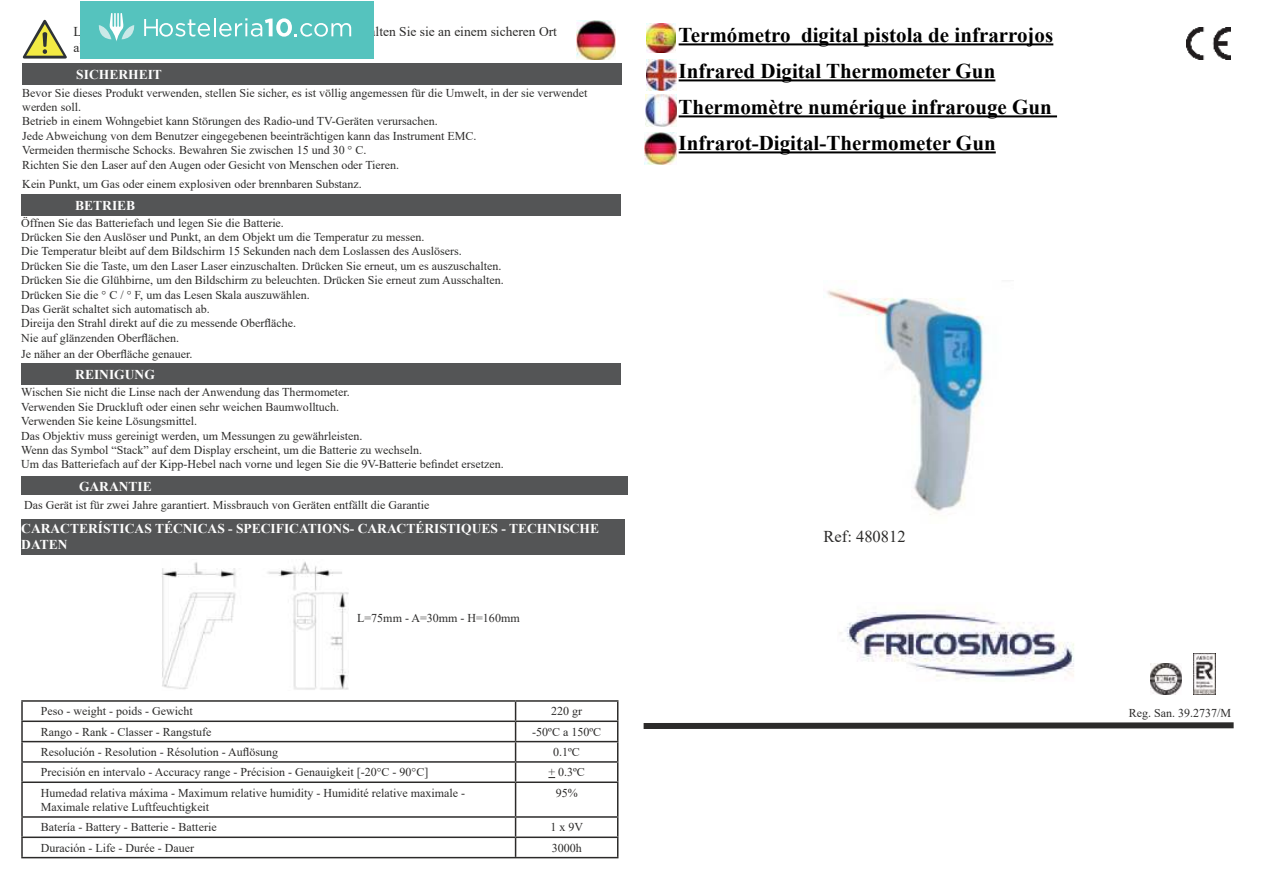
<style>
.page{position:relative;width:1263px;height:893px;background:#fff}
.page>*{position:absolute;margin:0;border:0;box-sizing:border-box;transform-origin:0 0}
.t1{font:700 21px/36px "Times New Roman";color:#000}
.t2{font:16.5px "Times New Roman";color:#2c2b2a}
.t3{font:700 13.5px/16.2px "Times New Roman";color:#fefefe}
.t4{font:12px/14.4px "Times New Roman";color:#2c2b2a}
</style>
<div class="page">
<hr style="left:21px;top:700px;width:495px;height:2px;background:#2c2b2a">
<hr style="left:516px;top:700px;width:102px;height:2px;background:#2c2b2a">
<hr style="left:21px;top:720px;width:495px;height:2px;background:#2c2b2a">
<hr style="left:516px;top:720px;width:102px;height:2px;background:#2c2b2a">
<hr style="left:21px;top:741px;width:495px;height:1px;background:#2c2b2a">
<hr style="left:516px;top:741px;width:102px;height:1px;background:#2c2b2a">
<hr style="left:21px;top:761px;width:495px;height:2px;background:#2c2b2a">
<svg style="left:21px;top:702px;width:2px;height:79px"></svg>
<hr style="left:516px;top:761px;width:102px;height:2px;background:#2c2b2a">
<svg style="left:515px;top:702px;width:1px;height:79px"></svg>
<svg style="left:617px;top:702px;width:1px;height:79px"></svg>
<hr style="left:21px;top:781px;width:495px;height:2px;background:#2c2b2a">
<hr style="left:21px;top:783px;width:2px;height:33px;background:#2c2b2a">
<hr style="left:516px;top:781px;width:102px;height:2px;background:#2c2b2a">
<hr style="left:515px;top:783px;width:1px;height:33px;background:#2c2b2a">
<hr style="left:617px;top:783px;width:1px;height:33px;background:#2c2b2a">
<hr style="left:21px;top:816px;width:495px;height:2px;background:#2c2b2a">
<hr style="left:516px;top:816px;width:102px;height:2px;background:#2c2b2a">
<hr style="left:21px;top:836px;width:495px;height:2px;background:#2c2b2a">
<svg style="left:21px;top:818px;width:2px;height:39px"></svg>
<hr style="left:516px;top:836px;width:102px;height:2px;background:#2c2b2a">
<svg style="left:515px;top:818px;width:1px;height:39px"></svg>
<svg style="left:617px;top:818px;width:1px;height:39px"></svg>
<hr style="left:21px;top:857px;width:597px;height:1px;background:#2c2b2a">
<div style="left:21px;top:519px;width:604px;height:35px;background:#545556"></div>
<img style="left:162px;top:562px;width:187px;height:128px">
<img style="left:576px;top:21px;width:39px;height:39px">
<div style="left:22px;top:63px;width:600px;height:21px;background:#545556"></div>
<svg style="left:23px;top:20px;width:44px;height:39px"></svg>
<div style="left:21px;top:194px;width:600px;height:21px;background:#545556"></div>
<div style="left:21px;top:364px;width:600px;height:21px;background:#545556"></div>
<div style="left:21px;top:476px;width:607px;height:19px;background:#545556"></div>
<hr style="left:679px;top:43px;width:374px;height:2px;background:#000">
<hr style="left:679px;top:79px;width:316px;height:2px;background:#000">
<hr style="left:679px;top:115px;width:378px;height:2px;background:#000">
<hr style="left:679px;top:151px;width:317px;height:2px;background:#000">
<img style="left:1187px;top:28px;width:44px;height:31px">
<img style="left:646px;top:23px;width:29px;height:29px">
<img style="left:823px;top:289px;width:161px;height:226px">
<img style="left:645px;top:133px;width:31px;height:31px">
<img style="left:646px;top:60px;width:30px;height:30px">
<img style="left:645px;top:95px;width:32px;height:31px">
<img style="left:1194px;top:654px;width:21px;height:40px">
<img style="left:1150px;top:663px;width:31px;height:31px">
<svg style="left:644px;top:722px;width:589px;height:7px;background:#494948"></svg>
<img style="left:839px;top:608px;width:235px;height:72px">
<div style="left:80px;top:2px;width:293px;height:57px;background:#55c3be"></div>
<svg style="left:144px;top:18px;width:207px;height:19px"></svg>
<svg style="left:98px;top:13px;width:37px;height:28px"></svg>
<p class="t3" style="left:76px;top:68px;width:87px">SICHERHEIT</p>
<p class="t4" style="left:22px;top:86px;width:567px">Bevor Sie dieses Produkt verwenden, stellen Sie sicher, es ist völlig angemessen für die Umwelt, in der sie verwendet werden soll.<br>Betrieb in einem Wohngebiet kann Störungen des Radio-und TV-Geräten verursachen.<br>Jede Abweichung von dem Benutzer eingegebenen beeinträchtigen kann das Instrument EMC.<br>Vermeiden thermische Schocks. Bewahren Sie zwischen 15 und 30 ° C.<br>Richten Sie den Laser auf den Augen oder Gesicht von Menschen oder Tieren.</p>
<p class="t4" style="left:22px;top:178px;width:341px">Kein Punkt, um Gas oder einem explosiven oder brennbaren Substanz.</p>
<p class="t3" style="left:75px;top:199px;width:62px">BETRIEB</p>
<p class="t4" style="left:21px;top:217px;width:484px">Öffnen Sie das Batteriefach und legen Sie die Batterie.<br>Drücken Sie den Auslöser und Punkt, an dem Objekt um die Temperatur zu messen.<br>Die Temperatur bleibt auf dem Bildschirm 15 Sekunden nach dem Loslassen des Auslösers.<br>Drücken Sie die Taste, um den Laser Laser einzuschalten. Drücken Sie erneut, um es auszuschalten.<br>Drücken Sie die Glühbirne, um den Bildschirm zu beleuchten. Drücken Sie erneut zum Ausschalten.<br>Drücken Sie die ° C / ° F, um das Lesen Skala auszuwählen.<br>Das Gerät schaltet sich automatisch ab.<br>Direija den Strahl direkt auf die zu messende Oberfläche.<br>Nie auf glänzenden Oberflächen.</p>
<p class="t4" style="left:21px;top:348px;width:173px">Je näher an der Oberfläche genauer.</p>
<p class="t3" style="left:75px;top:368px;width:81px">REINIGUNG</p>
<p class="t4" style="left:21px;top:386px;width:484px">Wischen Sie nicht die Linse nach der Anwendung das Thermometer.<br>Verwenden Sie Druckluft oder einen sehr weichen Baumwolltuch.<br>Verwenden Sie keine Lösungsmittel.<br>Das Objektiv muss gereinigt werden, um Messungen zu gewährleisten.<br>Wenn das Symbol “Stack” auf dem Display erscheint, um die Batterie zu wechseln.<br>Um das Batteriefach auf der Kipp-Hebel nach vorne und legen Sie die 9V-Batterie befindet ersetzen.</p>
<p class="t3" style="left:79px;top:479px;width:74px">GARANTIE</p>
<p class="t4" style="left:24px;top:499px;width:407px">Das Gerät ist für zwei Jahre garantiert. Missbrauch von Geräten entfällt die Garantie</p>
<p class="t3" style="left:21px;top:522px;width:579px">CARACTERÍSTICAS TÉCNICAS - SPECIFICATIONS- CARACTÉRISTIQUES - TECHNISCHE<br>DATEN</p>
<p class="t4" style="left:357px;top:612px;width:164px">L=75mm - A=30mm - H=160mm</p>
<p class="t4" style="left:41px;top:705px;width:154px">Peso - weight - poids - Gewicht</p>
<p class="t4" style="left:551px;top:705px;width:33px">220 gr</p>
<p class="t4" style="left:41px;top:725px;width:172px">Rango - Rank - Classer - Rangstufe</p>
<p class="t4" style="left:532px;top:725px;width:70px">-50ºC a 150ºC</p>
<p class="t4" style="left:41px;top:746px;width:239px">Resolución - Resolution - Résolution - Auflösung</p>
<p class="t4" style="left:553px;top:746px;width:28px">0.1ºC</p>
<p class="t4" style="left:41px;top:766px;width:389px">Precisión en intervalo - Accuracy range - Précision - Genauigkeit [-20°C - 90°C]</p>
<p class="t4" style="left:548px;top:766px;width:38px">+ 0.3ºC</p>
<p class="t4" style="left:41px;top:786px;width:426px">Humedad relativa máxima - Maximum relative humidity - Humidité relative maximale -<br>Maximale relative Luftfeuchtigkeit</p>
<p class="t4" style="left:556px;top:786px;width:24px">95%</p>
<p class="t4" style="left:41px;top:821px;width:177px">Batería - Battery - Batterie - Batterie</p>
<p class="t4" style="left:550px;top:821px;width:34px">1 x 9V</p>
<p class="t4" style="left:41px;top:841px;width:155px">Duración - Life - Durée - Dauer</p>
<p class="t4" style="left:552px;top:841px;width:32px">3000h</p>
<h1 class="t1" style="left:679px;top:19px;width:376px">Termómetro digital pistola de infrarrojos Infrared Digital Thermometer Gun Thermomètre numérique infrarouge Gun Infrarot-Digital-Thermometer Gun</h1>
<h2 class="t2" style="left:823px;top:531px;width:84px">Ref: 480812</h2>
<p class="t4" style="left:1129px;top:707px;width:104px">Reg. San. 39.2737/M</p>
</div>
